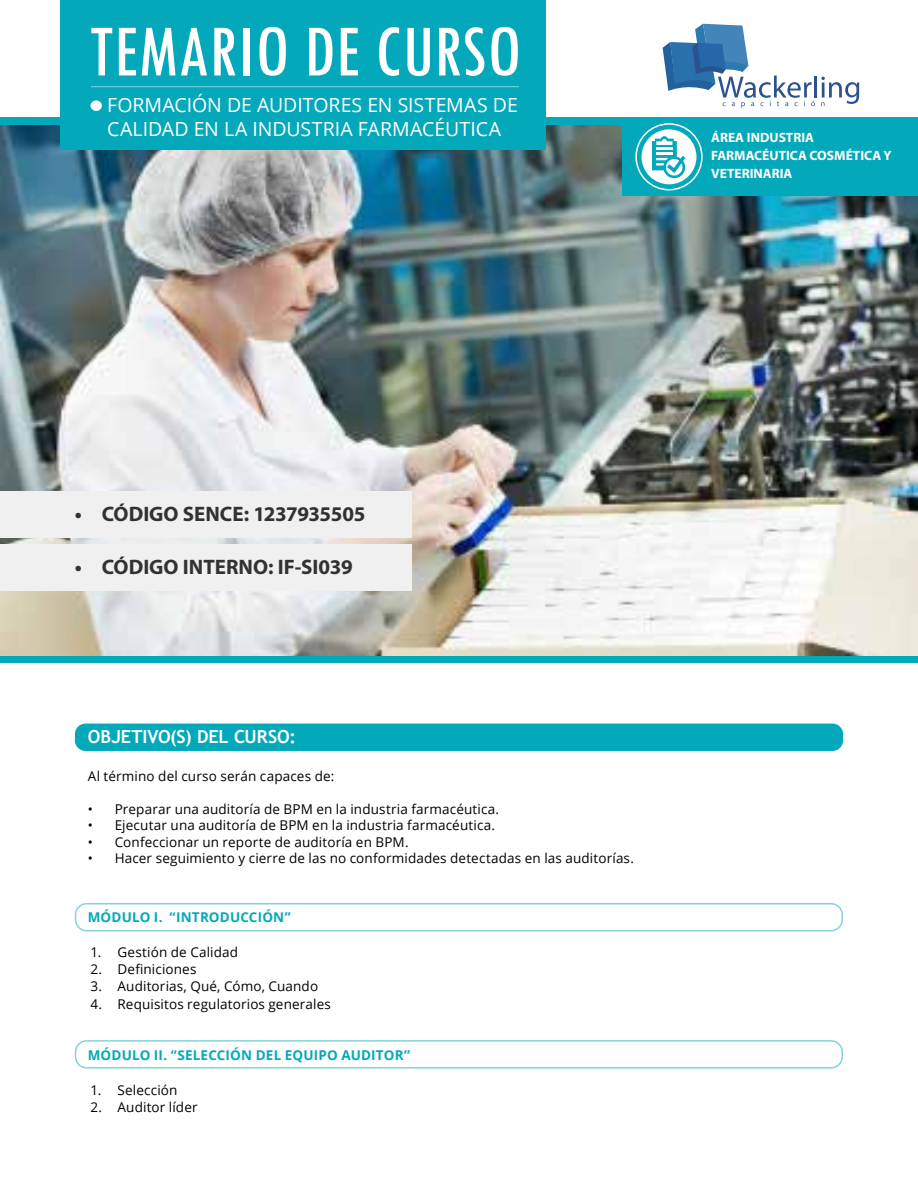
<style>
.page{position:relative;width:918px;height:1188px;background:#fff}
.page>*{position:absolute;margin:0;border:0;box-sizing:border-box;transform-origin:0 0}
.t1{font:condensed 76.5px "Tw Cen";color:#fff}
.t2{font:700 21px "Myriad Pro";color:#323232}
.t3{font:19.5px/24px "Open Sans";color:#fff}
.t4{font:700 18px "Trebuchet MS";letter-spacing:-.005em;color:#fff}
.t5{font:13.5px "Open Sans";letter-spacing:.01em;color:#000}
.t6{font:700 13.5px "Open Sans";letter-spacing:.01em;color:#03a9ba}
.t7{font:700 13.5px/18px "Myriad Pro";color:#fff}
</style>
<div class="page">
<img style="left:0;top:126px;width:918px;height:530px">
<div style="left:0;top:117px;width:918px;height:7px;background:#03a9ba"></div>
<div style="left:60px;top:0;width:486px;height:150px;background:#03a9ba"></div>
<div style="left:622px;top:117px;width:296px;height:79px;background:#03a9ba"></div>
<div style="left:635px;top:123px;width:68px;height:67px;border:2px solid #fff;border-radius:50%"></div>
<svg style="left:642px;top:129px;width:54px;height:55px"></svg>
<div style="left:75px;top:724px;width:768px;height:27px;background:#03a9ba;border-radius:11px"></div>
<hr style="left:814px;top:76px;width:3px;height:22px;background:#2c518f">
<svg style="left:663px;top:24px;width:152px;height:84px"></svg>
<svg style="left:821px;top:77px;width:38px;height:29px"></svg>
<div style="left:91px;top:100px;width:11px;height:11px;background:#fff;border-radius:50%"></div>
<hr style="left:91px;top:86px;width:428px;height:1px;background:#fff">
<div style="left:0;top:544px;width:411px;height:47px;background:#f0f0f0"></div>
<div style="left:0;top:491px;width:411px;height:47px;background:#f0f0f0"></div>
<div style="left:75px;top:903px;width:768px;height:28px;border:2px solid #03a9ba;border-radius:11px"></div>
<div style="left:75px;top:1040px;width:768px;height:29px;border:2px solid #03a9ba;border-radius:11px"></div>
<h1 class="t1" style="left:89px;top:5px;width:434px">TEMARIO DE CURSO</h1>
<h3 class="t3" style="left:107px;top:93px;width:412px">FORMACIÓN DE AUDITORES EN SISTEMAS DE<br>CALIDAD EN LA INDUSTRIA FARMACÉUTICA</h3>
<p class="t7" style="left:711px;top:128px;width:182px">ÁREA INDUSTRIA<br>FARMACÉUTICA COSMÉTICA Y<br>VETERINARIA</p>
<h2 class="t2" style="left:75px;top:500px;width:292px">• CÓDIGO SENCE: 1237935505</h2>
<h2 class="t2" style="left:75px;top:554px;width:279px">• CÓDIGO INTERNO: IF-SI039</h2>
<h3 class="t4" style="left:88px;top:726px;width:210px">OBJETIVO(S) DEL CURSO:</h3>
<p class="t5" style="left:88px;top:767px;width:248px">Al término del curso serán capaces de:</p>
<p class="t5" style="left:88px;top:800px;width:413px">• Preparar una auditoría de BPM en la industria farmacéutica.</p>
<p class="t5" style="left:88px;top:816px;width:409px">• Ejecutar una auditoría de BPM en la industria farmacéutica.</p>
<p class="t5" style="left:88px;top:833px;width:322px">• Confeccionar un reporte de auditoría en BPM.</p>
<p class="t5" style="left:88px;top:849px;width:548px">• Hacer seguimiento y cierre de las no conformidades detectadas en las auditorías.</p>
<p class="t6" style="left:88px;top:908px;width:205px">MÓDULO I. “INTRODUCCIÓN”</p>
<p class="t5" style="left:91px;top:943px;width:149px">1. Gestión de Calidad</p>
<p class="t5" style="left:91px;top:960px;width:108px">2. Definiciones</p>
<p class="t5" style="left:91px;top:977px;width:229px">3. Auditorias, Qué, Cómo, Cuando</p>
<p class="t5" style="left:91px;top:995px;width:242px">4. Requisitos regulatorios generales</p>
<p class="t6" style="left:88px;top:1046px;width:324px">MÓDULO II. “SELECCIÓN DEL EQUIPO AUDITOR”</p>
<p class="t5" style="left:91px;top:1081px;width:88px">1. Selección</p>
<p class="t5" style="left:91px;top:1098px;width:109px">2. Auditor líder</p>
</div>
